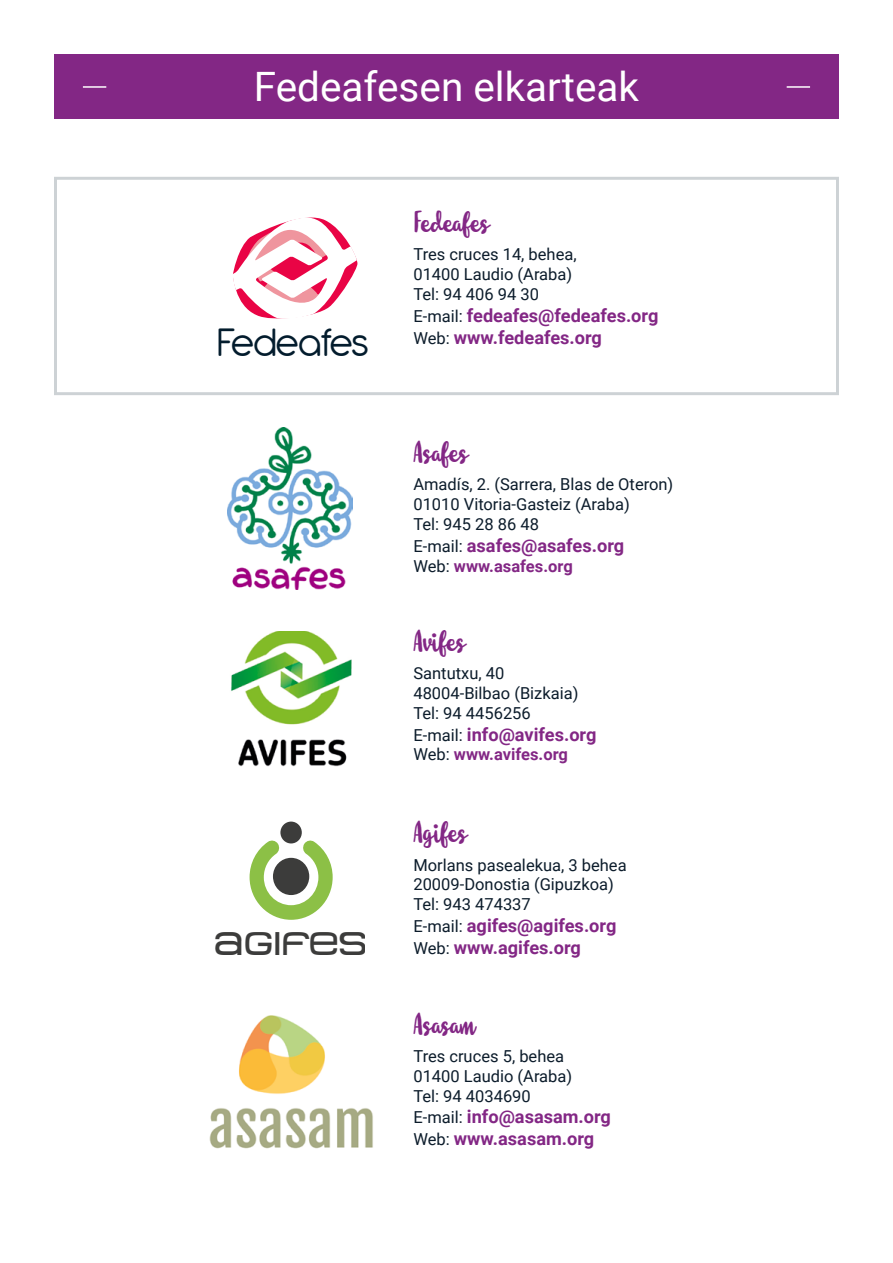
<style>
.page{position:relative;width:893px;height:1263px;background:#fff}
.page>*{position:absolute;margin:0;border:0;box-sizing:border-box;transform-origin:0 0}
.t1{font:43.05px "Antipasto";color:#031c2d}
.t2{font:40.5px "Roboto";color:#fff}
.t3{font:32.55px "Metro DF";color:#3c3c3b}
.t4{font:30px "Molleat";color:#832785}
.t5{font:700 18.15px/21.8px "Roboto";color:#832785}
.t6{font:16.5px/19.8px "Roboto";color:#0c1c2b}
.t7{font:700 16.5px "Roboto";color:#832785}
.s1{font-weight:400;font-size:16.5px;color:#0c1c2b}
.s2{font-weight:400;color:#0c1c2b}
</style>
<div class="page">
<img style="left:209px;top:1015px;width:164px;height:134px">
<img style="left:228px;top:428px;width:124px;height:161px">
<svg style="left:233px;top:217px;width:124px;height:102px"></svg>
<img style="left:231px;top:631px;width:121px;height:136px">
<div style="left:280px;top:821px;width:22px;height:22px;background:#3c3c3b;border-radius:50%"></div>
<svg style="left:250px;top:839px;width:83px;height:81px"></svg>
<div style="left:54px;top:55px;width:785px;height:64px;background:#832785"></div>
<hr style="left:83px;top:86px;width:23px;height:2px;background:#fff">
<hr style="left:787px;top:86px;width:23px;height:2px;background:#fff">
<h2 class="t2" style="left:254px;top:58px;width:387px">Fedeafesen elkarteak</h2>
<h1 class="t1" style="left:218px;top:317px;width:152px">Fedeafes</h1>
<h3 class="t3" style="left:214px;top:922px;width:155px">agIFeS</h3>
<h3 class="t4" style="left:413px;top:205px;width:78px">Fedeafes</h3>
<p class="t6" style="left:413px;top:244px;width:165px">Tres cruces 14, behea,<br>01400 Laudio (Araba)<br>Tel: 94 406 94 30</p>
<p class="t5" style="left:413px;top:304px;width:246px"><span class="s1">E-mail:</span> fedeafes@fedeafes.org<br><span class="s1">Web:</span> www.fedeafes.org</p>
<h3 class="t4" style="left:413px;top:435px;width:56px">Asafes</h3>
<p class="t6" style="left:413px;top:474px;width:261px">Amadís, 2. (Sarrera, Blas de Oteron)<br>01010 Vitoria-Gasteiz (Araba)<br>Tel: 945 28 86 48</p>
<p class="t5" style="left:413px;top:534px;width:212px"><span class="s1">E-mail:</span> asafes@asafes.org</p>
<p class="t7" style="left:413px;top:554px;width:161px"><span class="s2">Web:</span> www.asafes.org</p>
<h3 class="t4" style="left:413px;top:623px;width:54px">Avifes</h3>
<p class="t6" style="left:413px;top:663px;width:167px">Santutxu, 40<br>48004-Bilbao (Bizkaia)<br>Tel: 94 4456256</p>
<p class="t5" style="left:413px;top:723px;width:185px"><span class="s1">E-mail:</span> info@avifes.org</p>
<p class="t7" style="left:413px;top:743px;width:156px"><span class="s2">Web:</span> www.avifes.org</p>
<h3 class="t4" style="left:413px;top:815px;width:55px">Agifes</h3>
<p class="t6" style="left:413px;top:854px;width:215px">Morlans pasealekua, 3 behea<br>20009-Donostia (Gipuzkoa)<br>Tel: 943 474337</p>
<p class="t5" style="left:413px;top:914px;width:204px"><span class="s1">E-mail:</span> agifes@agifes.org<br><span class="s1">Web:</span> www.agifes.org</p>
<h3 class="t4" style="left:413px;top:1006px;width:63px">Asasam</h3>
<p class="t6" style="left:413px;top:1045px;width:160px">Tres cruces 5, behea<br>01400 Laudio (Araba)<br>Tel: 94 4034690</p>
<p class="t5" style="left:413px;top:1105px;width:199px"><span class="s1">E-mail:</span> info@asasam.org<br><span class="s1">Web:</span> www.asasam.org</p>
</div>
